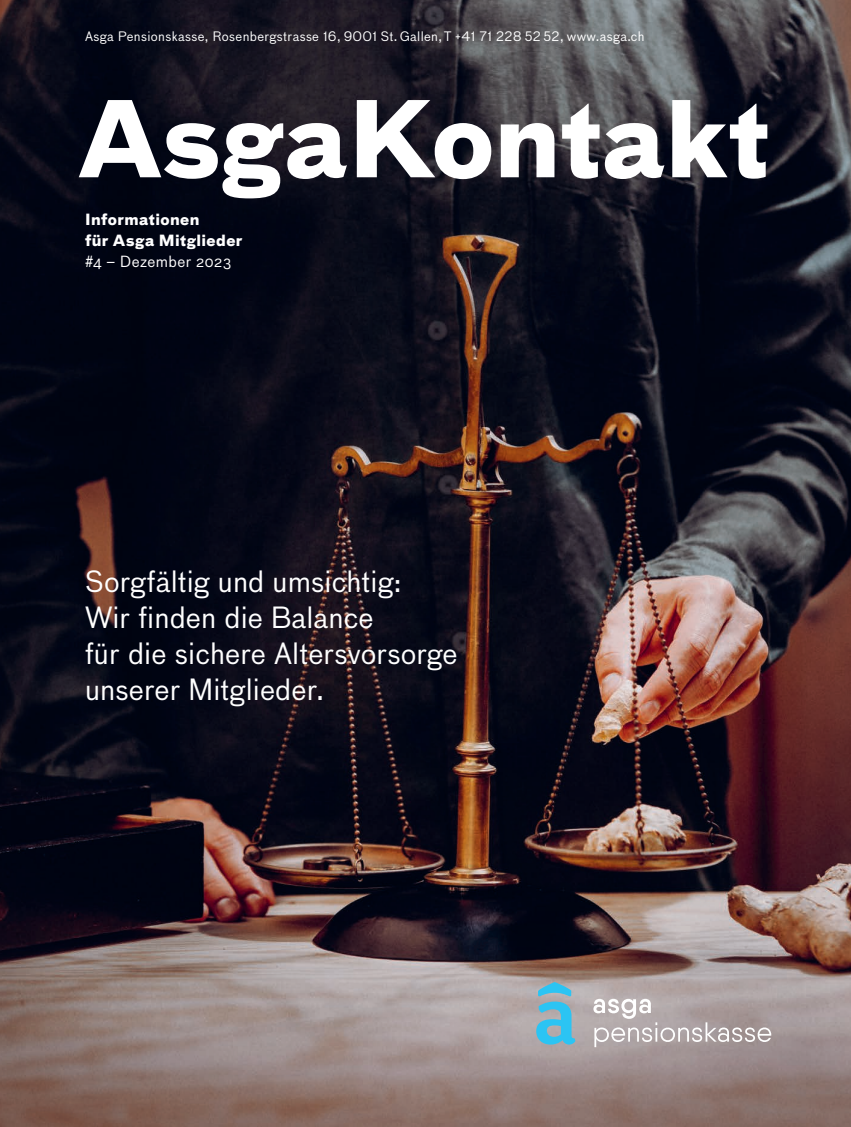
<style>
.page{position:relative;width:851px;height:1127px;background:#fff}
.page>*{position:absolute;margin:0;border:0;box-sizing:border-box;transform-origin:0 0}
.t1{font:700 102.15px "Bau Pro";color:#fff}
.t2{font:28.5px/36px "Bau Pro";letter-spacing:.005em;color:#fff}
.t3{font:700 15px/21px "Bau Pro";letter-spacing:.03em;color:#fff}
.t4{font:15px "Bau Pro";letter-spacing:.03em;color:#fff}
.t5{font:12.75px "Bau Pro";letter-spacing:.03em;color:#fff}
</style>
<div class="page">
<img style="left:0;top:0;width:850px;height:1127px">
<svg style="left:593px;top:999px;width:178px;height:48px;background:#b8aeae"></svg>
<svg style="left:536px;top:982px;width:39px;height:62px;background:#6cb7d0"></svg>
<p class="t5" style="left:85px;top:27px;width:561px">Asga Pensionskasse, Rosenbergstrasse 16, 9001 St. Gallen, T +41 71 228 52 52, www.asga.ch</p>
<h1 class="t1" style="left:77px;top:51px;width:694px">AsgaKontakt</h1>
<p class="t3" style="left:85px;top:208px;width:159px">Informationen<br>für Asga Mitglieder</p>
<p class="t4" style="left:85px;top:250px;width:147px">#4 – Dezember 2023</p>
<p class="t2" style="left:85px;top:562px;width:374px">Sorgfältig und umsichtig:<br>Wir finden die Balance<br>für die sichere Altersvorsorge unserer Mitglieder.</p>
</div>
